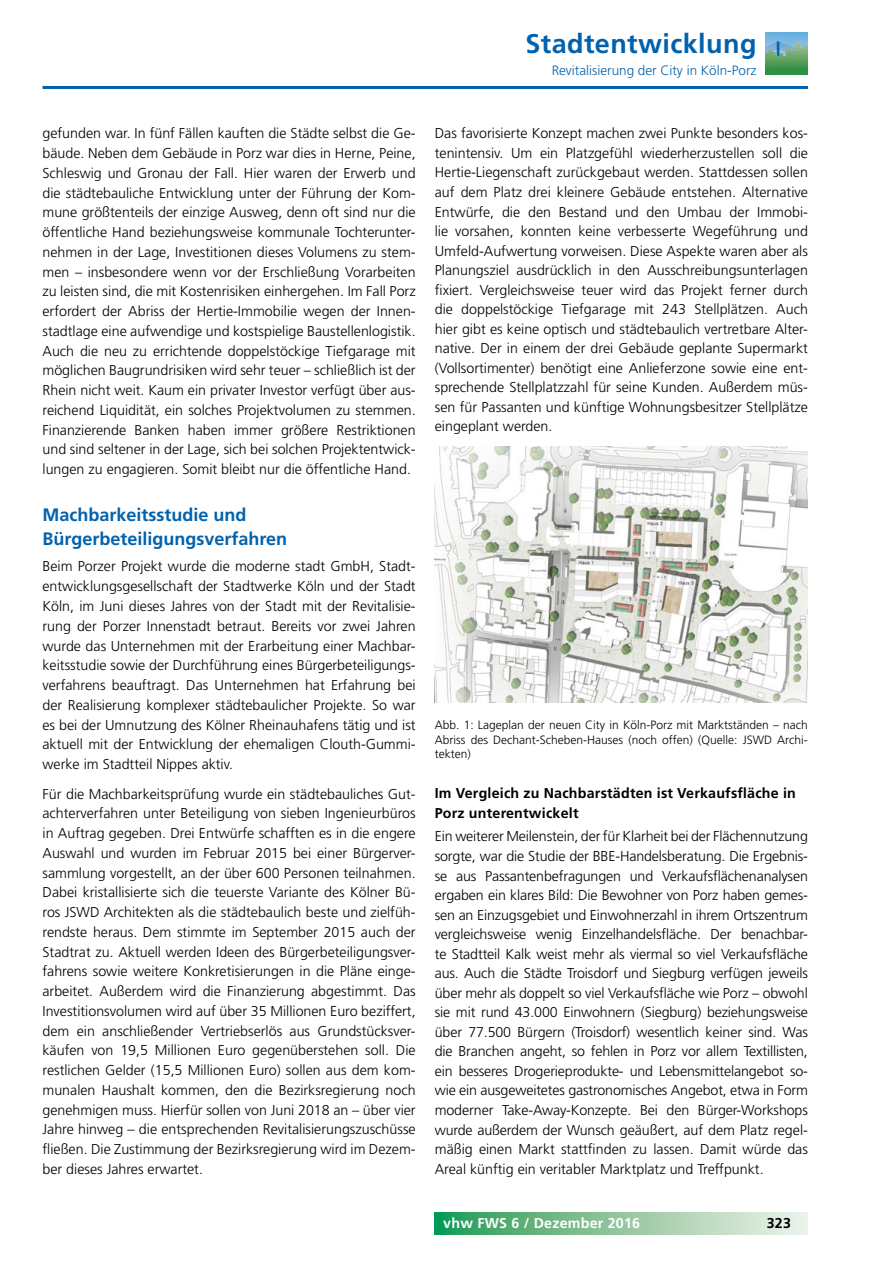
<style>
.page{position:relative;width:893px;height:1263px;background:#fff}
.page>*{position:absolute;margin:0;border:0;box-sizing:border-box;transform-origin:0 0}
.t1{font:700 27px "Frutiger LT";letter-spacing:.015em;color:#0062ae}
.t2{font:700 18px/24.3px "Frutiger LT";color:#0062ae}
.t3{font:300 14.25px/19.8px "Frutiger LT";color:#000;text-align:justify}
.t4{font:700 14.25px/19.5px "Frutiger LT";letter-spacing:.015em;color:#000}
.t5{font:700 14.25px "Frutiger LT";letter-spacing:.015em;color:#fff}
.t6{font:300 13.5px "Frutiger LT";color:#0062ae}
.t7{font:300 12px/14.4px "Frutiger CE";color:#000;text-align:justify}
</style>
<div class="page">
<hr style="left:43px;top:86px;width:765px;height:3px;background:#0062ae">
<svg style="left:435px;top:1213px;width:373px;height:21px;background:#8ec69f"></svg>
<img style="left:766px;top:32px;width:42px;height:43px">
<img style="left:435px;top:446px;width:373px;height:256px">
<h1 class="t1" style="left:525px;top:28px;width:233px">Stadtentwicklung</h1>
<p class="t6" style="left:552px;top:62px;width:206px">Revitalisierung der City in Köln-Porz</p>
<p class="t3" style="left:43px;top:124px;width:375px">gefunden war. In fünf Fällen kauften die Städte selbst die Ge&shy;bäude. Neben dem Gebäude in Porz war dies in Herne, Peine, Schleswig und Gronau der Fall. Hier waren der Erwerb und die städtebauliche Entwicklung unter der Führung der Kom&shy;mune größtenteils der einzige Ausweg, denn oft sind nur die öffentliche Hand beziehungsweise kommunale Tochterunter&shy;nehmen in der Lage, Investitionen dieses Volumens zu stem&shy;men – insbesondere wenn vor der Erschließung Vorarbeiten zu leisten sind, die mit Kostenrisiken einhergehen. Im Fall Porz erfordert der Abriss der Hertie-Immobilie wegen der Innen&shy;stadtlage eine aufwendige und kostspielige Baustellenlogistik.<br>Auch die neu zu errichtende doppelstöckige Tiefgarage mit möglichen Baugrundrisiken wird sehr teuer – schließlich ist der Rhein nicht weit. Kaum ein privater Investor verfügt über aus&shy;reichend Liquidität, ein solches Projektvolumen zu stemmen.<br>Finanzierende Banken haben immer größere Restriktionen und sind seltener in der Lage, sich bei solchen Projektentwick&shy;lungen zu engagieren. Somit bleibt nur die öffentliche Hand.</p>
<p class="t2" style="left:43px;top:503px;width:246px">Machbarkeitsstudie und<br>Bürgerbeteiligungsverfahren</p>
<p class="t3" style="left:43px;top:557px;width:375px">Beim Porzer Projekt wurde die moderne stadt GmbH, Stadt&shy;entwicklungsgesellschaft der Stadtwerke Köln und der Stadt Köln, im Juni dieses Jahres von der Stadt mit der Revitalisie&shy;rung der Porzer Innenstadt betraut. Bereits vor zwei Jahren wurde das Unternehmen mit der Erarbeitung einer Machbar&shy;keitsstudie sowie der Durchführung eines Bürgerbeteiligungs&shy;verfahrens beauftragt. Das Unternehmen hat Erfahrung bei der Realisierung komplexer städtebaulicher Projekte. So war es bei der Umnutzung des Kölner Rheinauhafens tätig und ist aktuell mit der Entwicklung der ehemaligen Clouth-Gummi&shy;werke im Stadtteil Nippes aktiv.</p>
<p class="t3" style="left:43px;top:784px;width:375px">Für die Machbarkeitsprüfung wurde ein städtebauliches Gut&shy;achterverfahren unter Beteiligung von sieben Ingenieurbüros in Auftrag gegeben. Drei Entwürfe schafften es in die engere Auswahl und wurden im Februar 2015 bei einer Bürgerver&shy;sammlung vorgestellt, an der über 600 Personen teilnahmen.<br>Dabei kristallisierte sich die teuerste Variante des Kölner Bü&shy;ros JSWD Architekten als die städtebaulich beste und zielfüh&shy;rendste heraus. Dem stimmte im September 2015 auch der Stadtrat zu. Aktuell werden Ideen des Bürgerbeteiligungsver&shy;fahrens sowie weitere Konkretisierungen in die Pläne einge&shy;arbeitet. Außerdem wird die Finanzierung abgestimmt. Das Investitionsvolumen wird auf über 35 Millionen Euro beziffert, dem ein anschließender Vertriebserlös aus Grundstücksver&shy;käufen von 19,5 Millionen Euro gegenüberstehen soll. Die restlichen Gelder (15,5 Millionen Euro) sollen aus dem kom&shy;munalen Haushalt kommen, den die Bezirksregierung noch genehmigen muss. Hierfür sollen von Juni 2018 an – über vier Jahre hinweg – die entsprechenden Revitalisierungszuschüsse fließen. Die Zustimmung der Bezirksregierung wird im Dezem&shy;ber dieses Jahres erwartet.</p>
<p class="t3" style="left:435px;top:124px;width:375px">Das favorisierte Konzept machen zwei Punkte besonders kos&shy;tenintensiv. Um ein Platzgefühl wiederherzustellen soll die Hertie-Liegenschaft zurückgebaut werden. Stattdessen sollen auf dem Platz drei kleinere Gebäude entstehen. Alternative Entwürfe, die den Bestand und den Umbau der Immobi&shy;lie vorsahen, konnten keine verbesserte Wegeführung und Umfeld-Aufwertung vorweisen. Diese Aspekte waren aber als Planungsziel ausdrücklich in den Ausschreibungsunterlagen fixiert. Vergleichsweise teuer wird das Projekt ferner durch die doppelstöckige Tiefgarage mit 243 Stellplätzen. Auch hier gibt es keine optisch und städtebaulich vertretbare Alter&shy;native. Der in einem der drei Gebäude geplante Supermarkt (Vollsortimenter) benötigt eine Anlieferzone sowie eine ent&shy;sprechende Stellplatzzahl für seine Kunden. Außerdem müs&shy;sen für Passanten und künftige Wohnungsbesitzer Stellplätze eingeplant werden.</p>
<p class="t7" style="left:435px;top:718px;width:375px">Abb. 1: Lageplan der neuen City in Köln-Porz mit Marktständen – nach Abriss des Dechant-Scheben-Hauses (noch offen) (Quelle: JSWD Archi&shy;tekten)</p>
<p class="t4" style="left:435px;top:783px;width:363px">Im Vergleich zu Nachbarstädten ist Verkaufsfläche in<br>Porz unterentwickelt</p>
<p class="t3" style="left:435px;top:827px;width:375px">Ein weiterer Meilenstein, der für Klarheit bei der Flächennutzung sorgte, war die Studie der BBE-Handelsberatung. Die Ergebnis&shy;se aus Passantenbefragungen und Verkaufsflächenanalysen ergaben ein klares Bild: Die Bewohner von Porz haben gemes&shy;sen an Einzugsgebiet und Einwohnerzahl in ihrem Ortszentrum vergleichsweise wenig Einzelhandelsfläche. Der benachbar&shy;te Stadtteil Kalk weist mehr als viermal so viel Verkaufsfläche aus. Auch die Städte Troisdorf und Siegburg verfügen jeweils über mehr als doppelt so viel Verkaufsfläche wie Porz – obwohl sie mit rund 43.000 Einwohnern (Siegburg) beziehungsweise über 77.500 Bürgern (Troisdorf) wesentlich keiner sind. Was die Branchen angeht, so fehlen in Porz vor allem Textillisten, ein besseres Drogerieprodukte- und Lebensmittelangebot so&shy;wie ein ausgeweitetes gastronomisches Angebot, etwa in Form moderner Take-Away-Konzepte. Bei den Bürger-Workshops wurde außerdem der Wunsch geäußert, auf dem Platz regel&shy;mäßig einen Markt stattfinden zu lassen. Damit würde das Areal künftig ein veritabler Marktplatz und Treffpunkt.</p>
<p class="t5" style="left:443px;top:1215px;width:198px">vhw FWS 6 / Dezember 2016</p>
<p class="t4" style="left:767px;top:1213px;width:26px">323</p>
</div>
